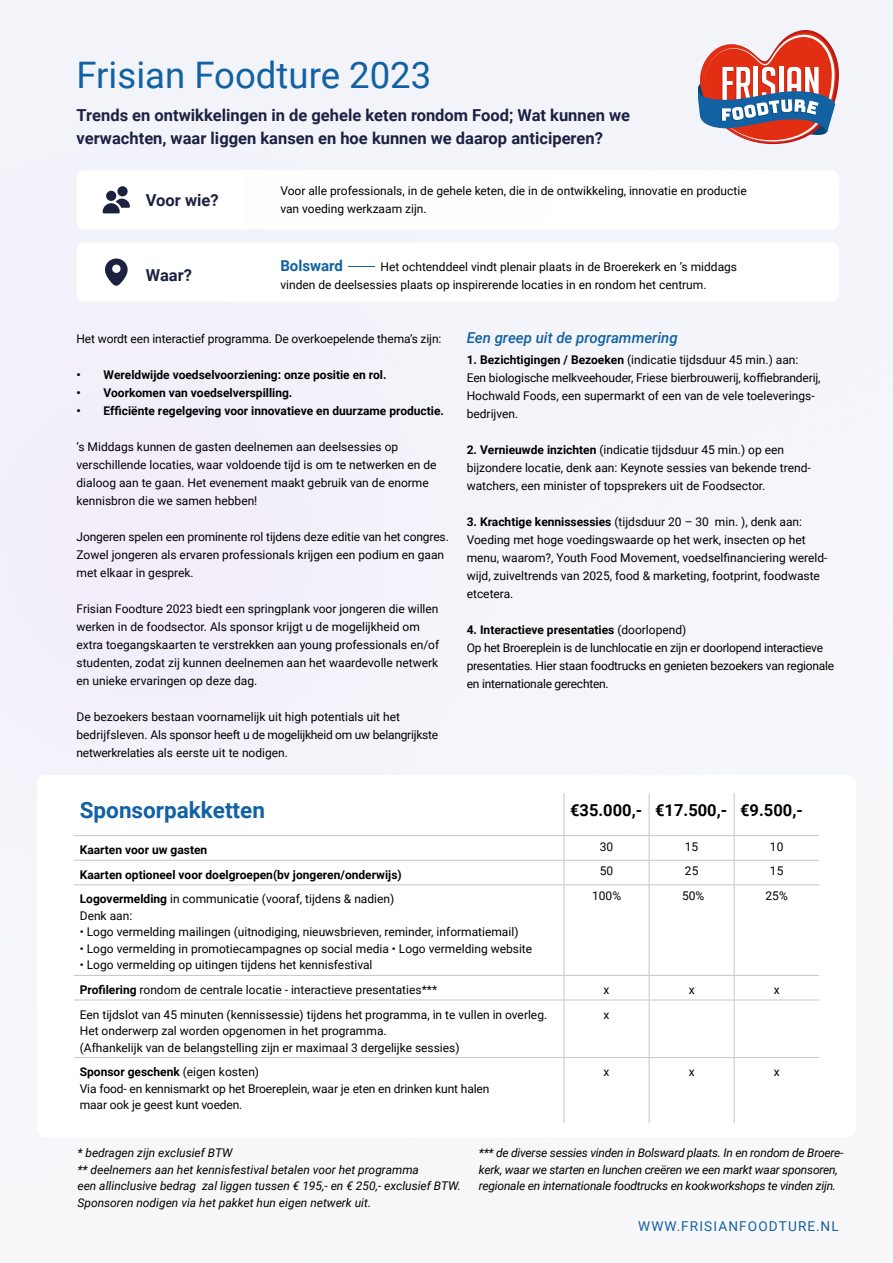
<style>
.page{position:relative;width:893px;height:1263px;background:#fff}
.page>*{position:absolute;margin:0;border:0;box-sizing:border-box;transform-origin:0 0}
.t1{font:36.6px "Roboto";color:#1261a2}
.t2{font:700 22.5px "Roboto";color:#1261a2}
.t3{font:700 16.5px/22.5px "Roboto";color:#1c2141}
.t4{font:700 16.5px "Roboto";color:#000}
.t5{font:italic 500 15px "Roboto";color:#1261a2}
.t6{font:700 15px "Roboto";color:#1261a2}
.t7{font:13.65px "Roboto";letter-spacing:.085em;color:#1261a2}
.t8{font:12px/18px "Roboto";color:#000}
.t9{font:italic 12px/16.5px "Roboto";letter-spacing:-.015em;color:#000}
.t10{font:700 12px "Roboto";color:#000}
.t11{font:12px/18px "Roboto";letter-spacing:-.02em;color:#000}
.s1{font-weight:700}
</style>
<div class="page">
<div style="left:0;top:0;width:893px;height:856px;background:#f3f4fa"></div>
<div style="left:76px;top:170px;width:763px;height:59px;background:#fff;border-radius:9px"></div>
<div style="left:76px;top:242px;width:763px;height:60px;background:#fff;border-radius:9px"></div>
<div style="left:243px;top:170px;width:596px;height:60px;background:#fefefe"></div>
<div style="left:37px;top:775px;width:819px;height:362px;background:#fff;border-radius:9px"></div>
<hr style="left:564px;top:793px;width:1px;height:42px;background:#c6c6c6">
<hr style="left:649px;top:793px;width:1px;height:42px;background:#c6c6c6">
<hr style="left:734px;top:793px;width:1px;height:42px;background:#c6c6c6">
<hr style="left:74px;top:835px;width:490px;height:1px;background:#c6c6c6">
<hr style="left:564px;top:835px;width:85px;height:1px;background:#c6c6c6">
<hr style="left:649px;top:835px;width:85px;height:1px;background:#c6c6c6">
<hr style="left:734px;top:835px;width:85px;height:1px;background:#c6c6c6">
<hr style="left:74px;top:860px;width:490px;height:1px;background:#c6c6c6">
<hr style="left:564px;top:860px;width:85px;height:1px;background:#c6c6c6">
<svg style="left:564px;top:836px;width:1px;height:48px"></svg>
<hr style="left:649px;top:860px;width:85px;height:1px;background:#c6c6c6">
<svg style="left:649px;top:836px;width:1px;height:48px"></svg>
<hr style="left:734px;top:860px;width:85px;height:1px;background:#c6c6c6">
<svg style="left:734px;top:836px;width:1px;height:48px"></svg>
<hr style="left:74px;top:884px;width:490px;height:1px;background:#c6c6c6">
<hr style="left:564px;top:884px;width:85px;height:1px;background:#c6c6c6">
<hr style="left:564px;top:885px;width:1px;height:90px;background:#c6c6c6">
<hr style="left:649px;top:884px;width:85px;height:1px;background:#c6c6c6">
<hr style="left:649px;top:885px;width:1px;height:90px;background:#c6c6c6">
<hr style="left:734px;top:884px;width:85px;height:1px;background:#c6c6c6">
<hr style="left:734px;top:885px;width:1px;height:90px;background:#c6c6c6">
<hr style="left:74px;top:975px;width:490px;height:1px;background:#c6c6c6">
<hr style="left:564px;top:975px;width:85px;height:1px;background:#c6c6c6">
<svg style="left:564px;top:976px;width:1px;height:24px"></svg>
<hr style="left:649px;top:975px;width:85px;height:1px;background:#c6c6c6">
<svg style="left:649px;top:976px;width:1px;height:24px"></svg>
<hr style="left:734px;top:975px;width:85px;height:1px;background:#c6c6c6">
<svg style="left:734px;top:976px;width:1px;height:24px"></svg>
<hr style="left:74px;top:1000px;width:490px;height:1px;background:#c6c6c6">
<hr style="left:564px;top:1000px;width:85px;height:1px;background:#c6c6c6">
<hr style="left:564px;top:1000px;width:1px;height:57px;background:#c6c6c6">
<hr style="left:649px;top:1000px;width:85px;height:1px;background:#c6c6c6">
<hr style="left:649px;top:1000px;width:1px;height:57px;background:#c6c6c6">
<hr style="left:734px;top:1000px;width:85px;height:1px;background:#c6c6c6">
<hr style="left:734px;top:1000px;width:1px;height:57px;background:#c6c6c6">
<hr style="left:74px;top:1057px;width:490px;height:1px;background:#c6c6c6">
<hr style="left:564px;top:1057px;width:85px;height:1px;background:#c6c6c6">
<hr style="left:564px;top:1058px;width:1px;height:65px;background:#c6c6c6">
<hr style="left:649px;top:1057px;width:85px;height:1px;background:#c6c6c6">
<hr style="left:649px;top:1058px;width:1px;height:65px;background:#c6c6c6">
<hr style="left:734px;top:1057px;width:85px;height:1px;background:#c6c6c6">
<hr style="left:734px;top:1058px;width:1px;height:65px;background:#c6c6c6">
<svg style="left:699px;top:27px;width:140px;height:121px"></svg>
<svg style="left:105px;top:258px;width:23px;height:28px"></svg>
<svg style="left:103px;top:186px;width:27px;height:27px"></svg>
<svg style="left:348px;top:266px;width:26px;height:1px"></svg>
<h1 class="t1" style="left:77px;top:50px;width:356px">Frisian Foodture 2023</h1>
<h3 class="t3" style="left:77px;top:104px;width:555px">Trends en ontwikkelingen in de gehele keten rondom Food; Wat kunnen we verwachten, waar liggen kansen en hoe kunnen we daarop anticiperen?</h3>
<h3 class="t3" style="left:146px;top:188px;width:74px">Voor wie?</h3>
<h3 class="t3" style="left:146px;top:263px;width:48px">Waar?</h3>
<p class="t8" style="left:280px;top:181px;width:468px">Voor alle professionals, in de gehele keten, die in de ontwikkeling, innovatie en productie van voeding werkzaam zijn.</p>
<p class="t6" style="left:280px;top:255px;width:64px">Bolsward</p>
<p class="t8" style="left:280px;top:257px;width:458px;text-indent:100px">Het ochtenddeel vindt plenair plaats in de Broerekerk en ’s middags vinden de deelsessies plaats op inspirerende locaties in en rondom het centrum.</p>
<p class="t8" style="left:77px;top:329px;width:366px">Het wordt een interactief programma. De overkoepelende thema’s zijn:</p>
<p class="t10" style="left:77px;top:366px;width:312px">• Wereldwijde voedselvoorziening: onze positie en rol.</p>
<p class="t10" style="left:77px;top:384px;width:217px">• Voorkomen van voedselverspilling.</p>
<p class="t10" style="left:77px;top:402px;width:369px">• Efficiënte regelgeving voor innovatieve en duurzame productie.</p>
<p class="t8" style="left:77px;top:437px;width:362px">‘s Middags kunnen de gasten deelnemen aan deelsessies op verschillende locaties, waar voldoende tijd is om te netwerken en de dialoog aan te gaan. Het evenement maakt gebruik van de enorme kennisbron die we samen hebben!</p>
<p class="t8" style="left:77px;top:527px;width:374px">Jongeren spelen een prominente rol tijdens deze editie van het congres.<br>Zowel jongeren als ervaren professionals krijgen een podium en gaan met elkaar in gesprek.</p>
<p class="t8" style="left:77px;top:599px;width:364px">Frisian Foodture 2023 biedt een springplank voor jongeren die willen werken in de foodsector. Als sponsor krijgt u de mogelijkheid om extra toegangskaarten te verstrekken aan young professionals en/of studenten, zodat zij kunnen deelnemen aan het waardevolle netwerk en unieke ervaringen op deze dag.</p>
<p class="t8" style="left:77px;top:707px;width:363px">De bezoekers bestaan voornamelijk uit high potentials uit het bedrijfsleven. Als sponsor heeft u de mogelijkheid om uw belangrijkste netwerkrelaties als eerste uit te nodigen.</p>
<p class="t5" style="left:467px;top:328px;width:212px">Een greep uit de programmering</p>
<p class="t8" style="left:467px;top:351px;width:355px"><span class="s1">1. Bezichtigingen / Bezoeken</span> (indicatie tijdsduur 45 min.) aan:<br>Een biologische melkveehouder, Friese bierbrouwerij, koffiebranderij, Hochwald Foods, een supermarkt of een van de vele toeleverings&shy;bedrijven.</p>
<p class="t8" style="left:467px;top:441px;width:345px"><span class="s1">2. Vernieuwde inzichten</span> (indicatie tijdsduur 45 min.) op een bijzondere locatie, denk aan: Keynote sessies van bekende trend&shy;watchers, een minister of topsprekers uit de Foodsector.</p>
<p class="t8" style="left:467px;top:513px;width:362px"><span class="s1">3. Krachtige kennissessies</span> (tijdsduur 20 – 30 min. ), denk aan:<br>Voeding met hoge voedingswaarde op het werk, insecten op het menu, waarom?, Youth Food Movement, voedselfinanciering wereld&shy;wijd, zuiveltrends van 2025, food &amp; marketing, footprint, foodwaste etcetera.</p>
<p class="t11" style="left:467px;top:621px;width:369px"><span class="s1">4. Interactieve presentaties</span> (doorlopend)<br>Op het Broereplein is de lunchlocatie en zijn er doorlopend interactieve presentaties. Hier staan foodtrucks en genieten bezoekers van regionale en internationale gerechten.</p>
<h2 class="t2" style="left:80px;top:794px;width:187px">Sponsorpakketten</h2>
<h3 class="t4" style="left:570px;top:799px;width:234px">€35.000,- €17.500,- €9.500,-</h3>
<p class="t10" style="left:80px;top:841px;width:129px">Kaarten voor uw gasten</p>
<p class="t8" style="left:600px;top:837px;width:15px">30</p>
<p class="t8" style="left:685px;top:837px;width:15px">15</p>
<p class="t8" style="left:770px;top:837px;width:15px">10</p>
<p class="t10" style="left:80px;top:866px;width:323px">Kaarten optioneel voor doelgroepen(bv jongeren/onderwijs)</p>
<p class="t8" style="left:600px;top:861px;width:15px">50</p>
<p class="t8" style="left:685px;top:861px;width:15px">25</p>
<p class="t8" style="left:770px;top:861px;width:15px">15</p>
<p class="t8" style="left:80px;top:890px;width:316px;line-height:16.5px"><span class="s1">Logovermelding</span> in communicatie (vooraf, tijdens &amp; nadien)<br>Denk aan:</p>
<p class="t8" style="left:80px;top:923px;width:440px">• Logo vermelding mailingen (uitnodiging, nieuwsbrieven, reminder, informatiemail)</p>
<p class="t8" style="left:80px;top:939px;width:454px">• Logo vermelding in promotiecampagnes op social media • Logo vermelding website</p>
<p class="t8" style="left:80px;top:956px;width:294px">• Logo vermelding op uitingen tijdens het kennisfestival</p>
<p class="t8" style="left:592px;top:886px;width:31px">100%</p>
<p class="t8" style="left:682px;top:886px;width:24px">50%</p>
<p class="t8" style="left:766px;top:886px;width:24px">25%</p>
<p class="t8" style="left:80px;top:980px;width:359px"><span class="s1">Profilering</span> rondom de centrale locatie - interactieve presentaties***</p>
<p class="t8" style="left:604px;top:980px;width:7px">x</p>
<p class="t8" style="left:689px;top:980px;width:7px">x</p>
<p class="t8" style="left:774px;top:980px;width:7px">x</p>
<p class="t8" style="left:80px;top:1005px;width:469px;line-height:16.5px">Een tijdslot van 45 minuten (kennissessie) tijdens het programma, in te vullen in overleg.<br>Het onderwerp zal worden opgenomen in het programma.<br>(Afhankelijk van de belangstelling zijn er maximaal 3 dergelijke sessies)</p>
<p class="t8" style="left:604px;top:1005px;width:7px">x</p>
<p class="t8" style="left:80px;top:1063px;width:411px;line-height:16.5px"><span class="s1">Sponsor geschenk</span> (eigen kosten)<br>Via food- en kennismarkt op het Broereplein, waar je eten en drinken kunt halen maar ook je geest kunt voeden.</p>
<p class="t8" style="left:604px;top:1062px;width:7px">x</p>
<p class="t8" style="left:689px;top:1062px;width:7px">x</p>
<p class="t8" style="left:774px;top:1062px;width:7px">x</p>
<p class="t9" style="left:77px;top:1144px;width:385px">* bedragen zijn exclusief BTW<br>** deelnemers aan het kennisfestival betalen voor het programma<br>een allinclusive bedrag zal liggen tussen € 195,- en € 250,- exclusief BTW.<br>Sponsoren nodigen via het pakket hun eigen netwerk uit.</p>
<p class="t9" style="left:479px;top:1144px;width:366px">*** de diverse sessies vinden in Bolsward plaats. In en rondom de Broere&shy;kerk, waar we starten en lunchen creëren we een markt waar sponsoren, regionale en internationale foodtrucks en kookworkshops te vinden zijn.</p>
<p class="t7" style="left:638px;top:1216px;width:202px">WWW.FRISIANFOODTURE.NL</p>
</div>
